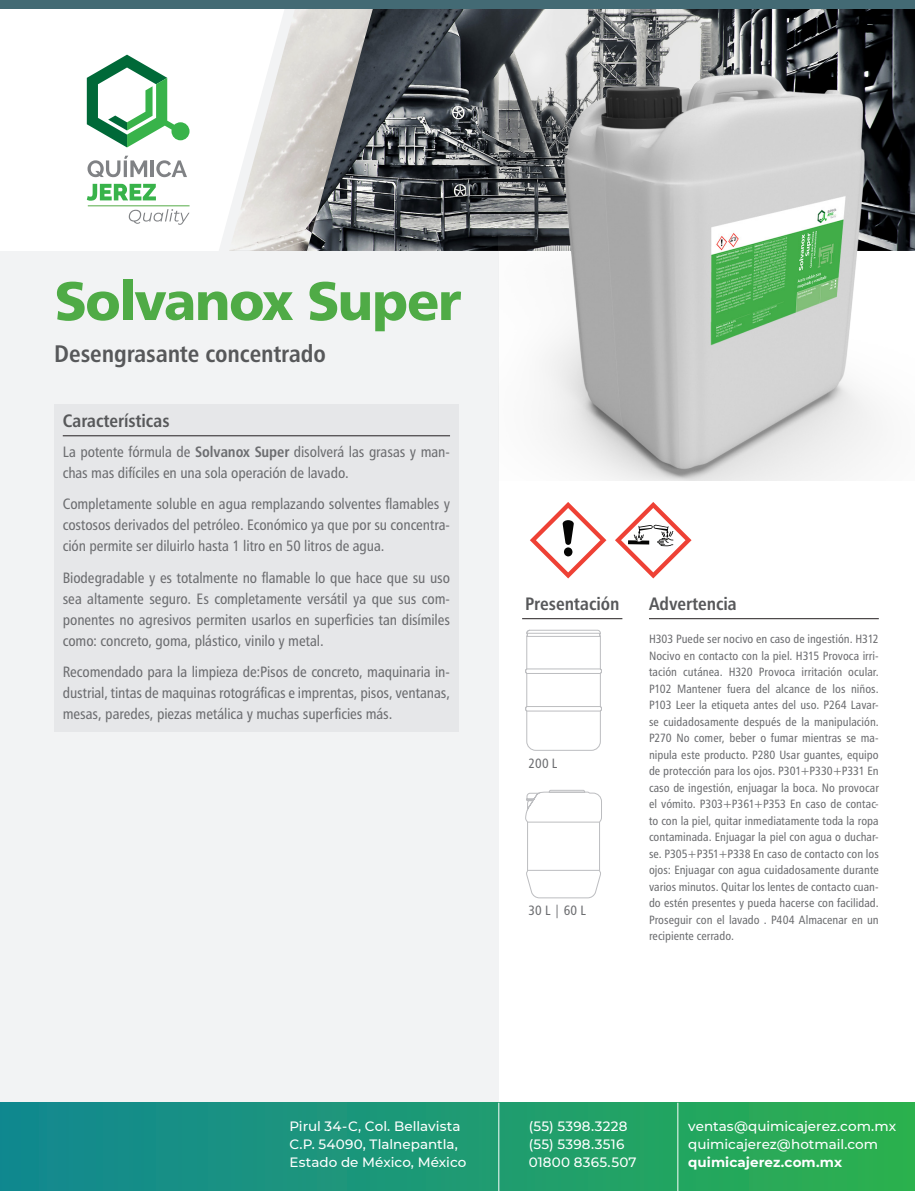
<style>
.page{position:relative;width:915px;height:1191px;background:#fff}
.page>*{position:absolute;margin:0;border:0;box-sizing:border-box;transform-origin:0 0}
.t1{font:54px "Humanist 777 BT Black B";letter-spacing:-.035em;color:#4fab46}
.t2{font:24px "Humanist 777 BT Bold Condensed B";letter-spacing:-.005em;color:#57585a}
.t3{font:18px "Humanist 777 BT Bold Condensed B";letter-spacing:-.005em;color:#57585a}
.t4{font:15px/21px "Humanist 777 BT Roman Condensed B";letter-spacing:-.005em;color:#6c6d70;text-align:justify}
.t5{font:500 13.5px/18px "Montserrat";letter-spacing:.005em;color:#fff}
.t6{font:700 13.5px "Montserrat";letter-spacing:.005em;color:#fff}
.t7{font:13.5px "Humanist 777 BT Roman Condensed B";letter-spacing:.005em;color:#6c6d70}
.t8{font:12px/16.5px "Humanist 777 BT Roman Condensed B";letter-spacing:.005em;color:#6c6d70;text-align:justify}
.s1{font-family:"Humanist 777 BT Bold Condensed B"}
</style>
<div class="page">
<img style="left:373px;top:9px;width:541px;height:242px">
<svg style="left:219px;top:9px;width:154px;height:242px"></svg>
<div style="left:0;top:251px;width:498px;height:852px;background:#f2f3f4"></div>
<div style="left:0;top:1102px;width:914px;height:89px;background:linear-gradient(to right,#118793,#2cb04f)"></div>
<hr style="left:498px;top:1102px;width:1px;height:89px;background:#fff">
<hr style="left:677px;top:1102px;width:1px;height:89px;background:#fff">
<div style="left:0;top:0;width:914px;height:9px;background:#436a74"></div>
<svg style="left:87px;top:55px;width:102px;height:92px"></svg>
<svg style="left:87px;top:156px;width:60px;height:21px"></svg>
<hr style="left:151px;top:160px;width:3px;height:17px;background:#808285">
<svg style="left:156px;top:160px;width:31px;height:17px"></svg>
<svg style="left:87px;top:184px;width:69px;height:17px"></svg>
<hr style="left:88px;top:205px;width:101px;height:1px;background:#54ab47">
<svg style="left:129px;top:209px;width:60px;height:16px"></svg>
<img style="left:498px;top:64px;width:416px;height:416px">
<div style="left:54px;top:404px;width:404px;height:328px;background:#e6e7e9"></div>
<hr style="left:63px;top:435px;width:387px;height:1px;background:#231f20">
<hr style="left:648px;top:618px;width:230px;height:1px;background:#231f20">
<svg style="left:525px;top:629px;width:77px;height:122px"></svg>
<svg style="left:525px;top:789px;width:77px;height:109px"></svg>
<hr style="left:522px;top:618px;width:100px;height:1px;background:#231f20">
<svg style="left:530px;top:502px;width:76px;height:76px"></svg>
<svg style="left:615px;top:502px;width:76px;height:76px"></svg>
<p class="t1" style="left:54px;top:266px;width:408px">Solvanox Super</p>
<p class="t2" style="left:54px;top:338px;width:273px">Desengrasante concentrado</p>
<p class="t3" style="left:63px;top:409px;width:108px">Características</p>
<p class="t4" style="left:63px;top:440px;width:388px">La potente fórmula de <span class="s1">Solvanox Super</span> disolverá las grasas y man&shy;chas mas difíciles en una sola operación de lavado.</p>
<p class="t4" style="left:63px;top:493px;width:388px">Completamente soluble en agua remplazando solventes flamables y costosos derivados del petróleo. Económico ya que por su concentra&shy;ción permite ser diluirlo hasta 1 litro en 50 litros de agua.</p>
<p class="t4" style="left:63px;top:566px;width:388px">Biodegradable y es totalmente no flamable lo que hace que su uso sea altamente seguro. Es completamente versátil ya que sus com&shy;ponentes no agresivos permiten usarlos en superficies tan disímiles como: concreto, goma, plástico, vinilo y metal.</p>
<p class="t4" style="left:63px;top:661px;width:388px">Recomendado para la limpieza de:Pisos de concreto, maquinaria in&shy;dustrial, tintas de maquinas rotográficas e imprentas, pisos, ventanas, mesas, paredes, piezas metálica y muchas superficies más.</p>
<p class="t3" style="left:525px;top:592px;width:96px">Presentación</p>
<p class="t7" style="left:528px;top:755px;width:30px">200 L</p>
<p class="t7" style="left:528px;top:901px;width:59px">30 L | 60 L</p>
<p class="t3" style="left:648px;top:592px;width:89px">Advertencia</p>
<p class="t8" style="left:648px;top:630px;width:231px">H303 Puede ser nocivo en caso de ingestión. H312<br>Nocivo en contacto con la piel. H315 Provoca irri&shy;tación cutánea. H320 Provoca irritación ocular.<br>P102 Mantener fuera del alcance de los niños.<br>P103 Leer la etiqueta antes del uso. P264 Lavar&shy;se cuidadosamente después de la manipulación.<br>P270 No comer, beber o fumar mientras se ma&shy;nipula este producto. P280 Usar guantes, equipo de protección para los ojos. P301+P330+P331 En caso de ingestión, enjuagar la boca. No provocar el vómito. P303+P361+P353 En caso de contac&shy;to con la piel, quitar inmediatamente toda la ropa contaminada. Enjuagar la piel con agua o duchar&shy;se. P305+P351+P338 En caso de contacto con los ojos: Enjuagar con agua cuidadosamente durante varios minutos. Quitar los lentes de contacto cuan&shy;do estén presentes y pueda hacerse con facilidad.<br>Proseguir con el lavado . P404 Almacenar en un recipiente cerrado.</p>
<p class="t5" style="left:289px;top:1116px;width:178px">Pirul 34-C, Col. Bellavista<br>C.P. 54090, Tlalnepantla,<br>Estado de México, México</p>
<p class="t5" style="left:528px;top:1116px;width:109px">(55) 5398.3228 (55) 5398.3516<br>01800 8365.507</p>
<p class="t5" style="left:688px;top:1116px;width:209px">ventas@quimicajerez.com.mx quimicajerez@hotmail.com</p>
<p class="t6" style="left:688px;top:1152px;width:155px">quimicajerez.com.mx</p>
</div>
